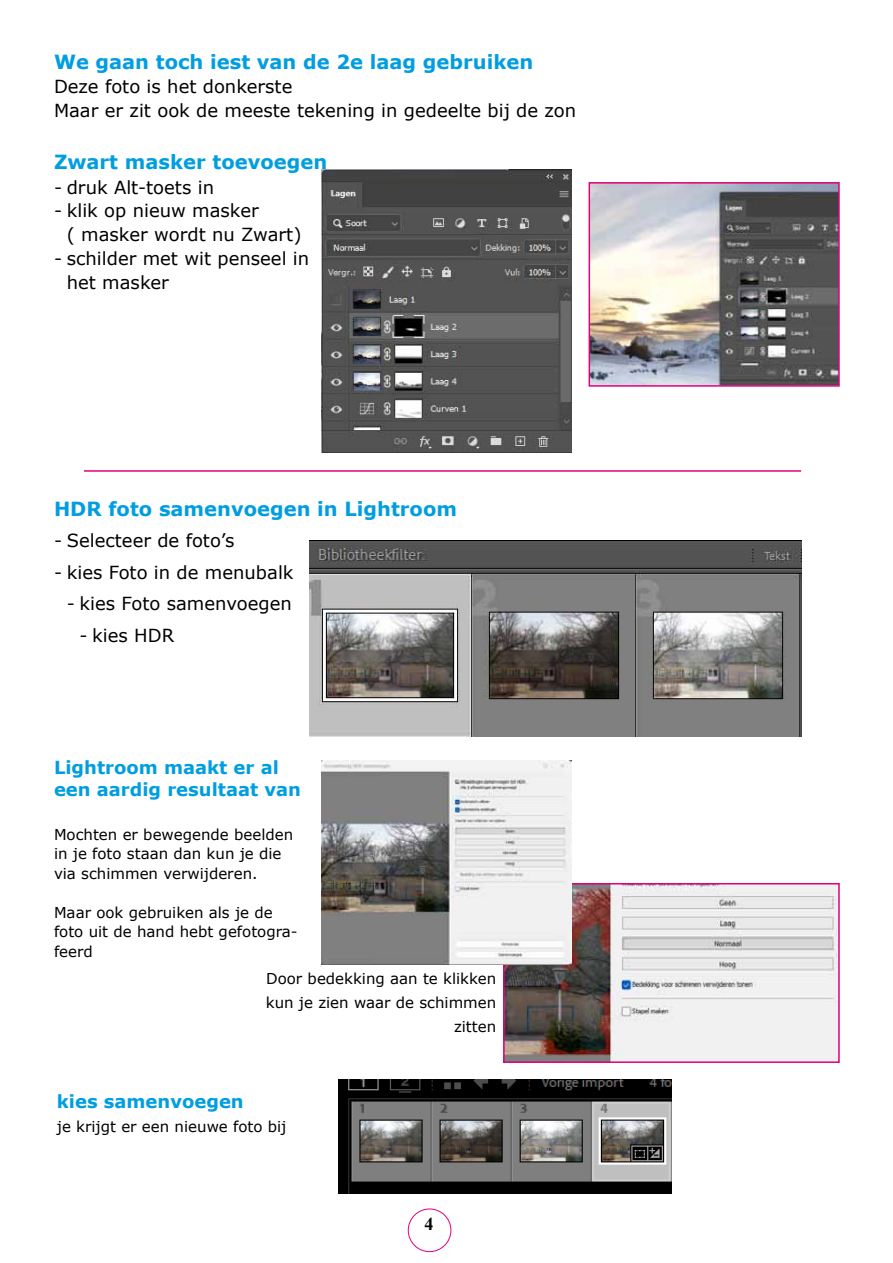
<style>
.page{position:relative;width:893px;height:1263px;background:#fff}
.page>*{position:absolute;margin:0;border:0;box-sizing:border-box;transform-origin:0 0}
.t1{font:700 19.5px "Verdana";color:#009ee0}
.t2{font:18px/24px "Verdana";color:#000}
.t3{font:700 18px/22.5px "Verdana";color:#009ee0}
.t4{font:700 18px "Times New Roman";color:#000}
.t5{font:15px/19.5px "Verdana";color:#000}
</style>
<div class="page">
<img style="left:322px;top:169px;width:249px;height:284px">
<img style="left:592px;top:185px;width:245px;height:199px">
<div style="left:589px;top:182px;width:251px;height:205px;border:2px solid #e2007a"></div>
<hr style="left:84px;top:470px;width:717px;height:2px;background:#e2007a">
<img style="left:310px;top:540px;width:491px;height:196px">
<img style="left:506px;top:886px;width:331px;height:174px">
<div style="left:503px;top:883px;width:337px;height:180px;border:2px solid #e2007a"></div>
<img style="left:338px;top:1079px;width:333px;height:115px">
<img style="left:322px;top:760px;width:249px;height:205px">
<div style="left:408px;top:1208px;width:43px;height:44px;border:1px solid #e2007a;border-radius:50%"></div>
<p class="t1" style="left:54px;top:48px;width:481px">We gaan toch iest van de 2e laag gebruiken</p>
<p class="t2" style="left:54px;top:74px;width:524px">Deze foto is het donkerste<br>Maar er zit ook de meeste tekening in gedeelte bij de zon</p>
<p class="t1" style="left:54px;top:149px;width:275px">Zwart masker toevoegen</p>
<p class="t2" style="left:54px;top:175px;width:162px">- druk Alt-toets in</p>
<p class="t2" style="left:67px;top:199px;width:236px;text-indent:-13px">- klik op nieuw masker<br>( masker wordt nu Zwart)</p>
<p class="t2" style="left:67px;top:247px;width:244px;text-indent:-13px">- schilder met wit penseel in het masker</p>
<p class="t1" style="left:54px;top:495px;width:405px">HDR foto samenvoegen in Lightroom</p>
<p class="t2" style="left:54px;top:528px;width:182px">- Selecteer de foto’s</p>
<p class="t2" style="left:54px;top:560px;width:241px">- kies Foto in de menubalk</p>
<p class="t2" style="left:67px;top:591px;width:227px">- kies Foto samenvoegen</p>
<p class="t2" style="left:80px;top:623px;width:96px">- kies HDR</p>
<p class="t3" style="left:54px;top:756px;width:249px">Lightroom maakt er al een aardig resultaat van</p>
<p class="t5" style="left:54px;top:824px;width:241px">Mochten er bewegende beelden in je foto staan dan kun je die via schimmen verwijderen.</p>
<p class="t5" style="left:54px;top:902px;width:245px">Maar ook gebruiken als je de foto uit de hand hebt gefotogra&shy;feerd</p>
<p class="t5" style="left:266px;top:967px;width:232px;line-height:24px;text-align:right">Door bedekking aan te klikken kun je zien waar de schimmen zitten</p>
<p class="t3" style="left:57px;top:1089px;width:188px">kies samenvoegen</p>
<p class="t5" style="left:57px;top:1116px;width:231px">je krijgt er een nieuwe foto bij</p>
<p class="t4" style="left:425px;top:1211px;width:10px">4</p>
</div>
